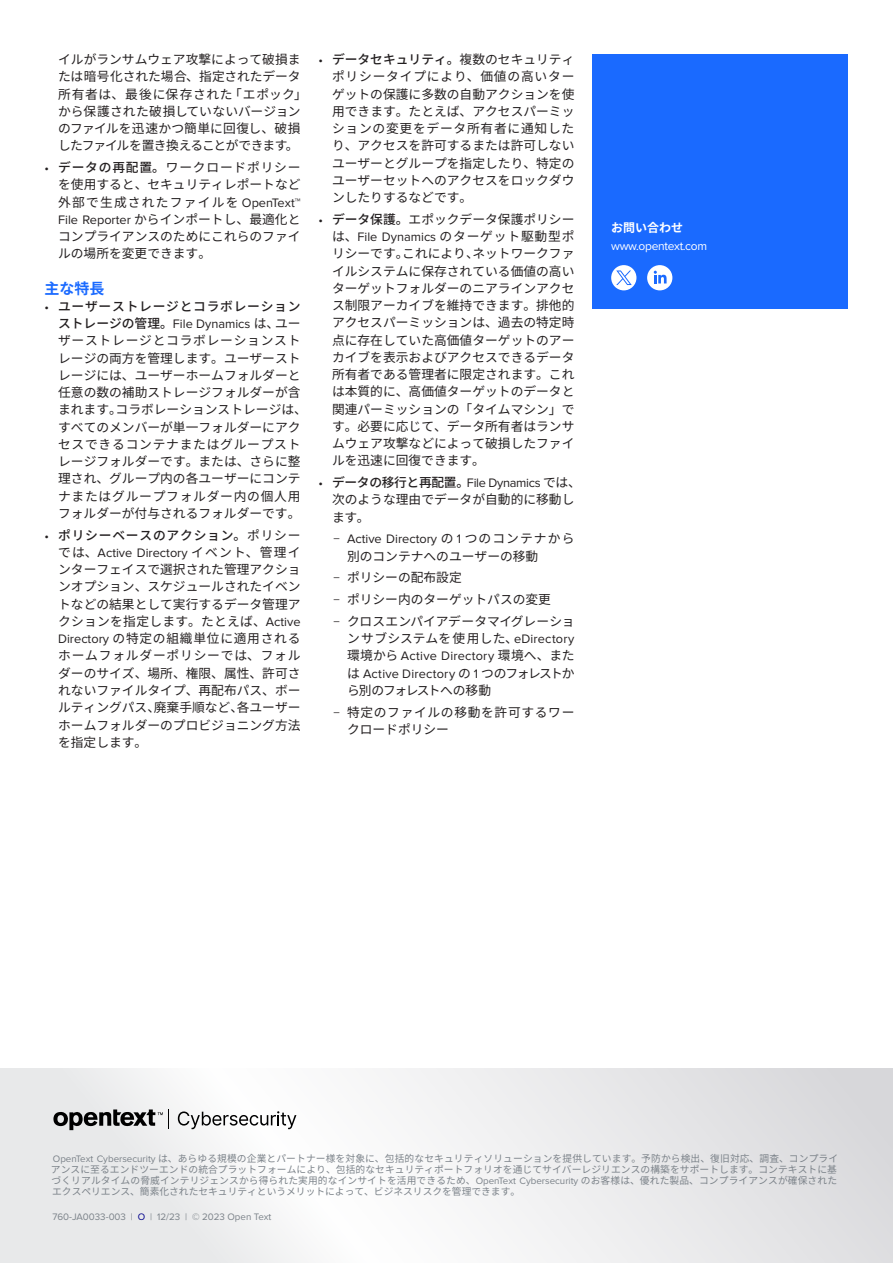
<style>
.page{position:relative;width:893px;height:1263px;background:#fff}
.page>*{position:absolute;margin:0;border:0;box-sizing:border-box;transform-origin:0 0}
.t1{font:700 15px "Source Han Sans JP";color:#1a6aff}
.t2{font:12.75px/17.2px "Source Han Sans JP";color:#231f20;text-align:justify}
.t3{font:12.75px/17.2px "Source Han Sans JP";letter-spacing:.05em;color:#231f20}
.t4{font:12px/17.2px "Proxima Nova";letter-spacing:-.025em;color:#fff}
.t5{font:9.75px/11.2px "Source Han Sans JP";letter-spacing:.01em;color:#7b8289}
.t6{font:9.75px "Proxima Nova";color:#7b8289}
.s1{font-family:"Proxima Nova"}
.s2{font-weight:500}
.s3{font-family:"Source Han Sans JP";font-weight:700}
.s4{color:#00008b}
</style>
<div class="page">
<svg style="left:0;top:1069px;width:893px;height:194px"></svg>
<div style="left:592px;top:54px;width:256px;height:254px;background:#1a6aff"></div>
<div style="left:647px;top:265px;width:25px;height:25px;background:#fff;border-radius:13px"></div>
<svg style="left:654px;top:271px;width:13px;height:12px"></svg>
<div style="left:611px;top:265px;width:25px;height:25px;background:#fff;border-radius:50%"></div>
<svg style="left:616px;top:270px;width:16px;height:15px"></svg>
<svg style="left:178px;top:1111px;width:118px;height:18px"></svg>
<svg style="left:53px;top:1109px;width:116px;height:21px;background:#919192"></svg>
<p class="t2" style="left:58px;top:51px;width:250px;text-align:left">イルがランサムウェア攻撃によって破損または暗号化された場合、指定されたデータ所有者は、最後に保存された「エポック」から保護された破損していないバージョンのファイルを迅速かつ簡単に回復し、破損したファイルを置き換えることができます。</p>
<p class="t2" style="left:58px;top:159px;width:244px;text-indent:-14px"><span class="s1">•</span> <span class="s2">データの再配置。</span>ワークロードポリシーを使用すると、セキュリティレポートなど外部で生成されたファイルを <span class="s1">OpenText™ File Reporter</span> からインポートし、最適化とコンプライアンスのためにこれらのファイルの場所を変更できます。</p>
<h2 class="t1" style="left:45px;top:280px;width:61px">主な特長</h2>
<p class="t2" style="left:58px;top:298px;width:250px;text-align:left;text-indent:-14px"><span class="s1">•</span> <span class="s2">ユーザーストレージとコラボレーションストレージの管理。</span><span class="s1">File Dynamics</span> は、ユーザーストレージとコラボレーションストレージの両方を管理します。ユーザーストレージには、ユーザーホームフォルダーと任意の数の補助ストレージフォルダーが含まれます。コラボレーションストレージは、すべてのメンバーが単一フォルダーにアクセスできるコンテナまたはグループストレージフォルダーです。または、さらに整理され、グループ内の各ユーザーにコンテナまたはグループフォルダー内の個人用フォルダーが付与されるフォルダーです。</p>
<p class="t2" style="left:58px;top:527px;width:244px;text-indent:-14px"><span class="s1">•</span> <span class="s2">ポリシーベースのアクション。</span>ポリシーでは、<span class="s1">Active Directory</span> イベント、管理インターフェイスで選択された管理アクションオプション、スケジュールされたイベントなどの結果として実行するデータ管理アクションを指定します。たとえば、<span class="s1">Active Directory</span> の特定の組織単位に適用されるホームフォルダーポリシーでは、フォルダーのサイズ、場所、権限、属性、許可されないファイルタイプ、再配布パス、ボールティングパス、廃棄手順など、各ユーザーホームフォルダーのプロビジョニング方法を指定します。</p>
<p class="t2" style="left:332px;top:51px;width:244px;text-indent:-14px"><span class="s1">•</span> <span class="s2">データセキュリティ。</span>複数のセキュリティポリシータイプにより、価値の高いターゲットの保護に多数の自動アクションを使用できます。たとえば、アクセスパーミッションの変更をデータ所有者に通知したり、アクセスを許可するまたは許可しないユーザーとグループを指定したり、特定のユーザーセットへのアクセスをロックダウンしたりするなどです。</p>
<p class="t2" style="left:332px;top:211px;width:244px;text-indent:-14px"><span class="s1">•</span> <span class="s2">データ保護。</span>エポックデータ保護ポリシーは、<span class="s1">File Dynamics</span> のターゲット駆動型ポリシーです。これにより、ネットワークファイルシステムに保存されている価値の高いターゲットフォルダーのニアラインアクセス制限アーカイブを維持できます。排他的アクセスパーミッションは、過去の特定時点に存在していた高価値ターゲットのアーカイブを表示およびアクセスできるデータ所有者である管理者に限定されます。これは本質的に、高価値ターゲットのデータと関連パーミッションの「タイムマシン」です。必要に応じて、データ所有者はランサムウェア攻撃などによって破損したファイルを迅速に回復できます。</p>
<p class="t2" style="left:332px;top:474px;width:250px;text-align:left;text-indent:-14px"><span class="s1">•</span> <span class="s2">データの移行と再配置。</span><span class="s1">File Dynamics</span> では、次のような理由でデータが自動的に移動します。</p>
<p class="t2" style="left:347px;top:530px;width:229px;text-indent:-14px"><span class="s1">− Active Directory</span> の <span class="s1">1</span> つのコンテナから別のコンテナへのユーザーの移動</p>
<p class="t2" style="left:334px;top:569px;width:130px"><span class="s1">−</span> ポリシーの配布設定</p>
<p class="t2" style="left:334px;top:591px;width:219px"><span class="s1">−</span> ポリシー内のターゲットパスの変更</p>
<p class="t2" style="left:347px;top:613px;width:229px;text-indent:-13px"><span class="s1">−</span> クロスエンパイアデータマイグレーションサブシステムを使用した、<span class="s1">eDirectory</span>環境から <span class="s1">Active Directory</span> 環境へ、または <span class="s1">Active Directory</span> の <span class="s1">1</span> つのフォレストから別のフォレストへの移動</p>
<p class="t3" style="left:347px;top:704px;width:229px;text-indent:-14px"><span class="s1">−</span> 特定のファイルの移動を許可するワークロードポリシー</p>
<p class="t4" style="left:611px;top:220px;width:98px"><span class="s3">お問い合わせ</span>www.opentext.com</p>
<p class="t5" style="left:51px;top:1153px;width:789px"><span class="s1">OpenText Cybersecurity</span> は、あらゆる規模の企業とパートナー様を対象に、包括的なセキュリティソリューションを提供しています。予防から検出、復旧対応、調査、コンプライアンスに至るエンドツーエンドの統合プラットフォームにより、包括的なセキュリティポートフォリオを通じてサイバーレジリエンスの構築をサポートします。コンテキストに基づくリアルタイムの脅威インテリジェンスから得られた実用的なインサイトを活用できるため、<span class="s1">OpenText Cybersecurity</span> のお客様は、優れた製品、コンプライアンスが確保されたエクスペリエンス、簡素化されたセキュリティというメリットによって、ビジネスリスクを管理できます。</p>
<p class="t6" style="left:52px;top:1212px;width:220px">760-JA0033-003 | <span class="s4">O</span> | 12/23 | © 2023 Open Text</p>
</div>
